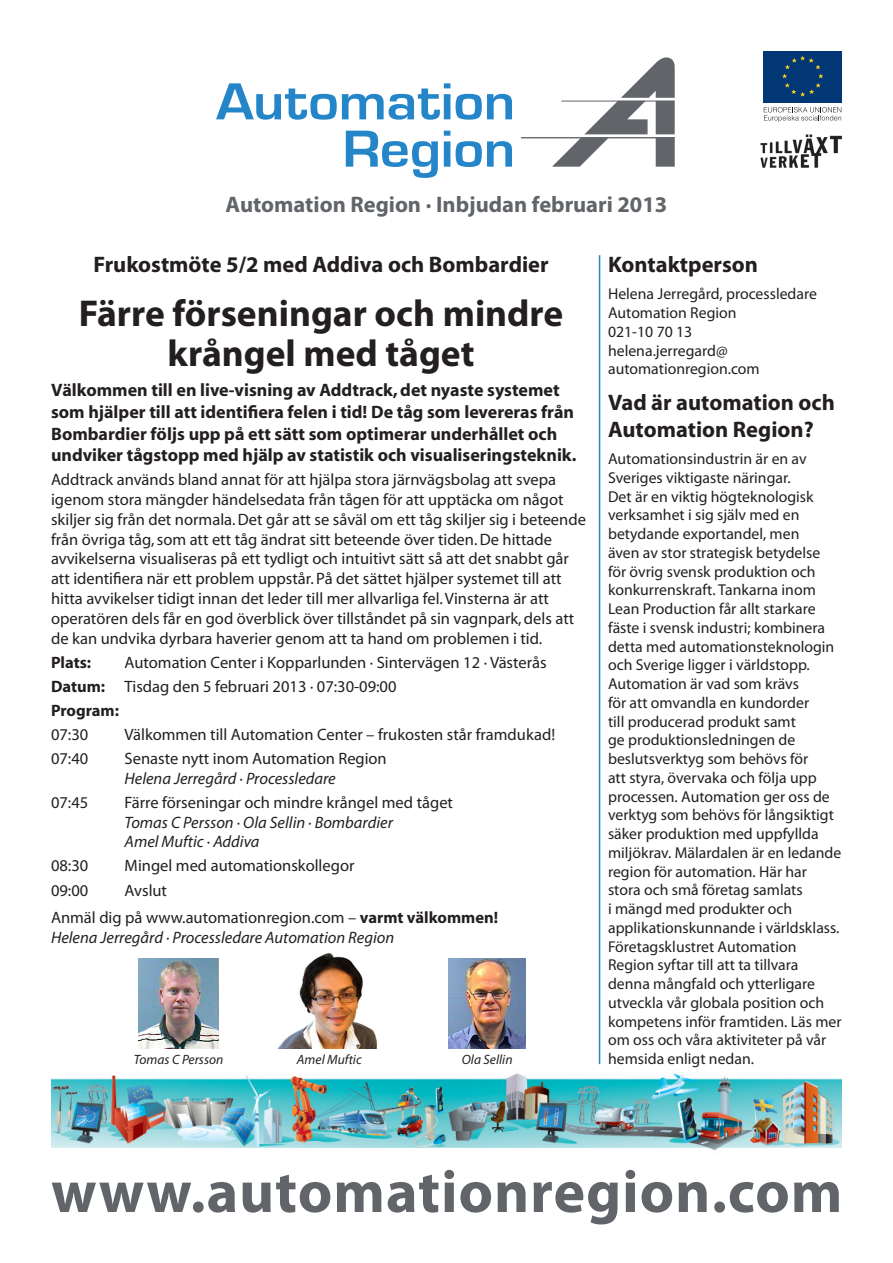
<style>
.page{position:relative;width:893px;height:1263px;background:#fff}
.page>*{position:absolute;margin:0;border:0;box-sizing:border-box;transform-origin:0 0}
.t1{font:700 60px "Myriad Pro";letter-spacing:.015em;color:#616569}
.heading_3{font:700 37.5px/40.5px "Myriad Pro";color:#231f20;text-align:center}
.heading_3-2{font:700 22.5px/27px "Myriad Pro";color:#231f20}
.t2{font:700 22.5px "Myriad Pro";color:#616569}
.t3{font:700 18px/21.6px "Myriad";color:#231f20}
.t4{font:16.5px/19.8px "Myriad";color:#231f20}
.t5{font:16.5px/19.8px "Myriad Pro";color:#231f20}
.t6{font:italic 16.5px/19.8px "Myriad Pro";color:#231f20}
.t7{font:700 16.5px "Myriad Pro";color:#231f20}
.t8{font:15.75px/18.8px "Myriad Pro";color:#231f20}
.t9{font:italic 13.5px "Myriad Pro";color:#231f20}
.s1{font-weight:700}
.s2{font-style:italic}
.s3{font-style:normal}
.s4{font-weight:700;font-style:normal}
</style>
<div class="page">
<img style="left:278px;top:953px;width:99px;height:95px">
<svg style="left:216px;top:83px;width:234px;height:37px"></svg>
<svg style="left:456px;top:94px;width:56px;height:26px"></svg>
<svg style="left:346px;top:131px;width:92px;height:47px"></svg>
<svg style="left:444px;top:131px;width:6px;height:36px"></svg>
<svg style="left:456px;top:141px;width:56px;height:26px"></svg>
<svg style="left:552px;top:57px;width:123px;height:110px"></svg>
<hr style="left:561px;top:101px;width:114px;height:1px;background:#616569">
<hr style="left:521px;top:137px;width:154px;height:1px;background:#616569">
<hr style="left:599px;top:255px;width:1px;height:809px;background:#2686c7">
<img style="left:51px;top:1072px;width:791px;height:79px">
<div style="left:763px;top:51px;width:79px;height:52px;background:#013775"></div>
<svg style="left:782px;top:56px;width:41px;height:41px"></svg>
<svg style="left:764px;top:107px;width:77px;height:15px"></svg>
<img style="left:760px;top:135px;width:82px;height:32px">
<img style="left:449px;top:958px;width:77px;height:90px">
<img style="left:139px;top:958px;width:80px;height:90px">
<p class="t2" style="left:226px;top:190px;width:443px">Automation Region · Inbjudan februari 2013</p>
<p class="heading_3-2" style="left:93px;top:250px;width:457px">Frukostmöte 5/2 med Addiva och Bombardier</p>
<p class="heading_3" style="left:79px;top:291px;width:486px">Färre förseningar och mindre krångel med tåget</p>
<p class="t3" style="left:51px;top:380px;width:527px">Välkommen till en live-visning av Addtrack, det nyaste systemet som hjälper till att identifiera felen i tid! De tåg som levereras från Bombardier följs upp på ett sätt som optimerar underhållet och undviker tågstopp med hjälp av statistik och visualiseringsteknik.</p>
<p class="t4" style="left:51px;top:471px;width:536px">Addtrack används bland annat för att hjälpa stora järnvägsbolag att svepa igenom stora mängder händelsedata från tågen för att upptäcka om något skiljer sig från det normala. Det går att se såväl om ett tåg skiljer sig i beteende från övriga tåg, som att ett tåg ändrat sitt beteende över tiden. De hittade avvikelserna visualiseras på ett tydligt och intuitivt sätt så att det snabbt går att identifiera när ett problem uppstår. På det sättet hjälper systemet till att hitta avvikelser tidigt innan det leder till mer allvarliga fel. Vinsterna är att operatören dels får en god överblick över tillståndet på sin vagnpark, dels att de kan undvika dyrbara haverier genom att ta hand om problemen i tid.</p>
<p class="t7" style="left:51px;top:651px;width:42px">Plats:</p>
<p class="t5" style="left:125px;top:652px;width:424px">Automation Center i Kopparlunden · Sintervägen 12 · Västerås</p>
<p class="t5" style="left:51px;top:676px;width:347px"><span class="s1">Datum:</span> Tisdag den 5 februari 2013 · 07:30-09:00</p>
<p class="t7" style="left:51px;top:699px;width:70px">Program:</p>
<p class="t5" style="left:51px;top:724px;width:39px">07:30</p>
<p class="t5" style="left:125px;top:724px;width:432px">Välkommen till Automation Center – frukosten står framdukad!</p>
<p class="t5" style="left:51px;top:748px;width:39px">07:40</p>
<p class="t5" style="left:125px;top:748px;width:264px">Senaste nytt inom Automation Region<br><span class="s2">Helena Jerregård · Processledare</span></p>
<p class="t5" style="left:51px;top:792px;width:39px">07:45</p>
<p class="t6" style="left:125px;top:792px;width:330px"><span class="s3">Färre förseningar och mindre krångel med tåget<br></span>Tomas C Persson · Ola Sellin · Bombardier<br>Amel Muftic · Addiva</p>
<p class="t5" style="left:51px;top:856px;width:39px">08:30</p>
<p class="t5" style="left:125px;top:856px;width:231px">Mingel med automationskollegor</p>
<p class="t5" style="left:51px;top:880px;width:39px">09:00</p>
<p class="t5" style="left:125px;top:880px;width:44px">Avslut</p>
<p class="t6" style="left:51px;top:907px;width:449px"><span class="s3">Anmäl dig på www.automationregion.com –</span> <span class="s4">varmt välkommen!<br></span>Helena Jerregård · Processledare Automation Region</p>
<p class="heading_3-2" style="left:608px;top:250px;width:151px">Kontaktperson</p>
<p class="t8" style="left:608px;top:284px;width:210px">Helena Jerregård, processledare<br>Automation Region<br>021-10 70 13<br>helena.jerregard@ automationregion.com</p>
<p class="heading_3-2" style="left:608px;top:388px;width:228px">Vad är automation och<br>Automation Region?</p>
<p class="t8" style="left:608px;top:449px;width:235px">Automationsindustrin är en av<br>Sveriges viktigaste näringar.<br>Det är en viktig högteknologisk verksamhet i sig själv med en betydande exportandel, men<br>även av stor strategisk betydelse för övrig svensk produktion och konkurrenskraft. Tankarna inom<br>Lean Production får allt starkare fäste i svensk industri; kombinera detta med automationsteknologin och Sverige ligger i världstopp.<br>Automation är vad som krävs<br>för att omvandla en kundorder<br>till producerad produkt samt<br>ge produktionsledningen de beslutsverktyg som behövs för<br>att styra, övervaka och följa upp processen. Automation ger oss de verktyg som behövs för långsiktigt säker produktion med uppfyllda miljökrav. Mälardalen är en ledande region för automation. Här har stora och små företag samlats<br>i mängd med produkter och applikationskunnande i världsklass.<br>Företagsklustret Automation<br>Region syftar till att ta tillvara denna mångfald och ytterligare utveckla vår globala position och kompetens inför framtiden. Läs mer om oss och våra aktiviteter på vår</p>
<p class="t9" style="left:134px;top:1051px;width:91px">Tomas C Persson</p>
<p class="t9" style="left:297px;top:1051px;width:66px">Amel Muftic</p>
<p class="t9" style="left:462px;top:1051px;width:52px">Ola Sellin</p>
<p class="t8" style="left:608px;top:1049px;width:148px">hemsida enligt nedan.</p>
<p class="t1" style="left:51px;top:1152px;width:793px">www.automationregion.com</p>
</div>
